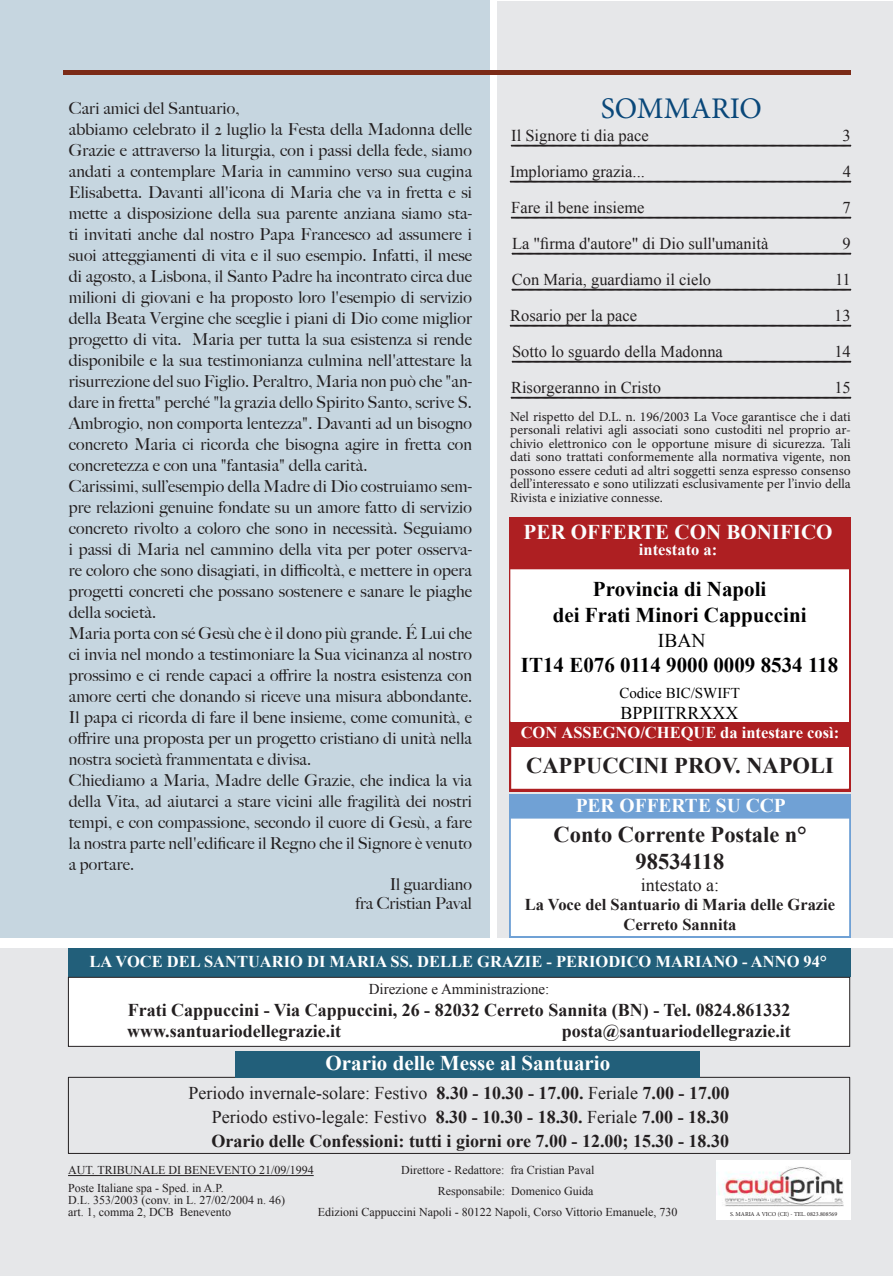
<style>
.page{position:relative;width:893px;height:1276px;background:#fff}
.page>*{position:absolute;margin:0;border:0;box-sizing:border-box;transform-origin:0 0}
.t1{font:30px "Minion Pro";color:#0a487a}
.t2{font:700 22.5px/27px "Times New Roman";color:#231f20;text-align:center}
.t3{font:700 21px/25.2px "Times New Roman";color:#000001;text-align:center}
.t4{font:700 21px "Times New Roman";color:#fff}
.t5{font:700 21px "Times New Roman";color:#fbfdfe}
.t6{font:700 19.5px "Times New Roman";color:#fff}
.t7{font:19.5px "Times New Roman";color:#000001}
.t8{font:700 18px/24px "Times New Roman";color:#231f20}
.t9{font:18px "Times New Roman";color:#000001}
.t10{font:18px "Times New Roman";color:#231f20}
.t11{font:500 16.5px/21px "Big Caslon";letter-spacing:.01em;color:#231f20}
.t12{font:16.5px "Times New Roman";color:#231f20}
.t13{font:700 16.5px "Times New Roman";color:#fff}
.t14{font:700 16.5px/19.8px "Times New Roman";color:#231f20;text-align:center}
.t15{font:700 16.5px "Times New Roman";color:#fbfdfe}
.t16{font:15px "Times New Roman";color:#231f20}
.t17{font:15px "Times New Roman";color:#000001}
.t18{font:13.5px/13.5px "Minion Pro";color:#231f20;text-align:justify}
.t19{font:12px/18px "Times New Roman";color:#231f20}
.t20{font:6px "Minion Pro";color:#231f20}
.s1{font-weight:400}
</style>
<div class="page">
<div style="left:498px;top:1px;width:395px;height:937px;background:#e6e7e9"></div>
<div style="left:0;top:948px;width:893px;height:328px;background:#e6e7e9"></div>
<div style="left:0;top:0;width:489px;height:938px;background:#c6d6e0"></div>
<div style="left:68px;top:948px;width:782px;height:29px;background:#225f7a"></div>
<div style="left:509px;top:794px;width:341px;height:144px;background:#70a1d5"></div>
<div style="left:509px;top:517px;width:341px;height:274px;background:#ae1f22"></div>
<div style="left:511px;top:570px;width:337px;height:151px;background:#fff"></div>
<div style="left:510px;top:569px;width:339px;height:152px;border:1px solid #fff"></div>
<div style="left:512px;top:748px;width:336px;height:40px;background:#fff"></div>
<div style="left:511px;top:747px;width:338px;height:42px;border:2px solid #fff"></div>
<div style="left:511px;top:819px;width:338px;height:116px;background:#fff"></div>
<div style="left:64px;top:70px;width:787px;height:5px;background:#7b2b17"></div>
<svg style="left:511px;top:145px;width:340px;height:1px"></svg>
<svg style="left:510px;top:181px;width:341px;height:1px"></svg>
<svg style="left:511px;top:217px;width:340px;height:1px"></svg>
<svg style="left:512px;top:253px;width:339px;height:1px"></svg>
<svg style="left:512px;top:289px;width:339px;height:1px"></svg>
<svg style="left:510px;top:325px;width:341px;height:1px"></svg>
<svg style="left:512px;top:361px;width:339px;height:1px"></svg>
<svg style="left:511px;top:397px;width:340px;height:1px"></svg>
<div style="left:68px;top:977px;width:782px;height:69px;background:#fff"></div>
<div style="left:68px;top:977px;width:782px;height:69px;border:1px solid #231f20"></div>
<div style="left:236px;top:1051px;width:464px;height:26px;background:#225f7a"></div>
<hr style="left:68px;top:1175px;width:246px;height:1px;background:#231f20">
<img style="left:717px;top:1160px;width:134px;height:59px">
<h1 class="t1" style="left:601px;top:89px;width:163px">SOMMARIO</h1>
<p class="t11" style="left:69px;top:97px;width:405px">Cari amici del Santuario,<br>abbiamo celebrato il 2 luglio la Festa della Madonna delle Grazie e attraverso la liturgia, con i passi della fede, siamo andati a contemplare Maria in cammino verso sua cugina Elisabetta. Davanti all'icona di Maria che va in fretta e si mette a disposizione della sua parente anziana siamo sta&shy;ti invitati anche dal nostro Papa Francesco ad assumere i suoi atteggiamenti di vita e il suo esempio. Infatti, il mese di agosto, a Lisbona, il Santo Padre ha incontrato circa due milioni di giovani e ha proposto loro l'esempio di servizio della Beata Vergine che sceglie i piani di Dio come miglior progetto di vita. Maria per tutta la sua esistenza si rende disponibile e la sua testimonianza culmina nell'attestare la risurrezione del suo Figlio. Peraltro, Maria non può che "an&shy;dare in fretta" perché "la grazia dello Spirito Santo, scrive S.<br>Ambrogio, non comporta lentezza". Davanti ad un bisogno concreto Maria ci ricorda che bisogna agire in fretta con concretezza e con una "fantasia" della carità.<br>Carissimi, sull’esempio della Madre di Dio costruiamo sem&shy;pre relazioni genuine fondate su un amore fatto di servizio concreto rivolto a coloro che sono in necessità. Seguiamo i passi di Maria nel cammino della vita per poter osserva&shy;re coloro che sono disagiati, in difficoltà, e mettere in opera progetti concreti che possano sostenere e sanare le piaghe della società.<br>Maria porta con sé Gesù che è il dono più grande. É Lui che ci invia nel mondo a testimoniare la Sua vicinanza al nostro prossimo e ci rende capaci a offrire la nostra esistenza con amore certi che donando si riceve una misura abbondante.<br>Il papa ci ricorda di fare il bene insieme, come comunità, e offrire una proposta per un progetto cristiano di unità nella nostra società frammentata e divisa.<br>Chiediamo a Maria, Madre delle Grazie, che indica la via della Vita, ad aiutarci a stare vicini alle fragilità dei nostri tempi, e con compassione, secondo il cuore di Gesù, a fare la nostra parte nell'edificare il Regno che il Signore è venuto a portare.</p>
<p class="t11" style="left:356px;top:873px;width:118px;line-height:19.5px;text-align:right">Il guardiano<br>fra Cristian Paval</p>
<p class="t12" style="left:511px;top:125px;width:139px">Il Signore ti dia pace</p>
<p class="t12" style="left:843px;top:125px;width:10px">3</p>
<p class="t12" style="left:510px;top:161px;width:136px">Imploriamo grazia...</p>
<p class="t12" style="left:843px;top:161px;width:10px">4</p>
<p class="t12" style="left:511px;top:197px;width:135px">Fare il bene insieme</p>
<p class="t12" style="left:843px;top:197px;width:10px">7</p>
<p class="t12" style="left:512px;top:233px;width:258px">La "firma d'autore" di Dio sull'umanità</p>
<p class="t12" style="left:843px;top:233px;width:10px">9</p>
<p class="t12" style="left:512px;top:269px;width:201px">Con Maria, guardiamo il cielo</p>
<p class="t12" style="left:835px;top:269px;width:17px">11</p>
<p class="t12" style="left:510px;top:305px;width:128px">Rosario per la pace</p>
<p class="t12" style="left:834px;top:305px;width:18px">13</p>
<p class="t12" style="left:512px;top:341px;width:212px">Sotto lo sguardo della Madonna</p>
<p class="t12" style="left:834px;top:341px;width:18px">14</p>
<p class="t12" style="left:511px;top:377px;width:152px">Risorgeranno in Cristo</p>
<p class="t12" style="left:834px;top:377px;width:18px">15</p>
<p class="t18" style="left:510px;top:410px;width:342px">Nel rispetto del D.L. n. 196/2003 La Voce garantisce che i dati personali relativi agli associati sono custoditi nel proprio ar&shy;chivio elettronico con le opportune misure di sicurezza. Tali dati sono trattati conformemente alla normativa vigente, non possono essere ceduti ad altri soggetti senza espresso consenso dell’interessato e sono utilizzati esclusivamente per l’invio della Rivista e iniziative connesse.</p>
<p class="t5" style="left:524px;top:517px;width:311px">PER OFFERTE CON BONIFICO</p>
<p class="t15" style="left:639px;top:538px;width:80px">intestato a:</p>
<p class="t3" style="left:553px;top:576px;width:255px">Provincia di Napoli<br>dei Frati Minori Cappuccini</p>
<p class="t7" style="left:658px;top:627px;width:49px">IBAN</p>
<p class="t3" style="left:521px;top:651px;width:319px">IT14 E076 0114 9000 0009 8534 118</p>
<p class="t17" style="left:619px;top:683px;width:122px">Codice BIC/SWIFT</p>
<p class="t9" style="left:621px;top:701px;width:120px">BPPIITRRXXX</p>
<p class="t13" style="left:521px;top:721px;width:320px">CON ASSEGNO/CHEQUE da intestare così:</p>
<h2 class="t2" style="left:526px;top:751px;width:309px">CAPPUCCINI PROV. NAPOLI</h2>
<p class="t6" style="left:576px;top:792px;width:212px">PER OFFERTE SU CCP</p>
<h2 class="t2" style="left:554px;top:820px;width:254px">Conto Corrente Postale n°<br>98534118</h2>
<p class="t10" style="left:641px;top:872px;width:80px">intestato a:</p>
<p class="t14" style="left:525px;top:894px;width:312px">La Voce del Santuario di Maria delle Grazie<br>Cerreto Sannita</p>
<p class="t13" style="left:90px;top:950px;width:739px">LA VOCE DEL SANTUARIO DI MARIA SS. DELLE GRAZIE - PERIODICO MARIANO - ANNO 94°</p>
<p class="t16" style="left:369px;top:979px;width:182px">Direzione e Amministrazione:</p>
<p class="t8" style="left:127px;top:998px;width:665px;line-height:21.6px">Frati Cappuccini - Via Cappuccini, 26 - 82032 Cerreto Sannita (BN) - Tel. 0824.861332 www.santuariodellegrazie.it</p>
<p class="t8" style="left:562px;top:1019px;width:231px">posta@santuariodellegrazie.it</p>
<p class="t4" style="left:326px;top:1048px;width:286px">Orario delle Messe al Santuario</p>
<p class="t8" style="left:211px;top:1080px;width:520px;text-align:justify;text-indent:-23px"><span class="s1">Periodo invernale-solare: Festivo</span> 8.30 - 10.30 - 17.00. <span class="s1">Feriale</span> 7.00 - 17.00<br><span class="s1">Periodo estivo-legale: Festivo</span> 8.30 - 10.30 - 18.30. <span class="s1">Feriale</span> 7.00 - 18.30<br>Orario delle Confessioni: tutti i giorni ore 7.00 - 12.00; 15.30 - 18.30</p>
<p class="t19" style="left:68px;top:1161px;width:247px">AUT. TRIBUNALE DI BENEVENTO 21/09/1994<br>Poste Italiane spa - Sped. in A.P.</p>
<p class="t19" style="left:68px;top:1194px;width:219px;line-height:12px">D.L. 353/2003 (conv. in L. 27/02/2004 n. 46) art. 1, comma 2, DCB Benevento</p>
<p class="t19" style="left:401px;top:1161px;width:195px">Direttore - Redattore: fra Cristian Paval</p>
<p class="t19" style="left:438px;top:1182px;width:157px">Responsabile: Domenico Guida</p>
<p class="t19" style="left:318px;top:1203px;width:361px">Edizioni Cappuccini Napoli - 80122 Napoli, Corso Vittorio Emanuele, 730</p>
<p class="t20" style="left:730px;top:1210px;width:109px">S. MARIA A VICO (CE) - TEL. 0823.808569</p>
</div>
